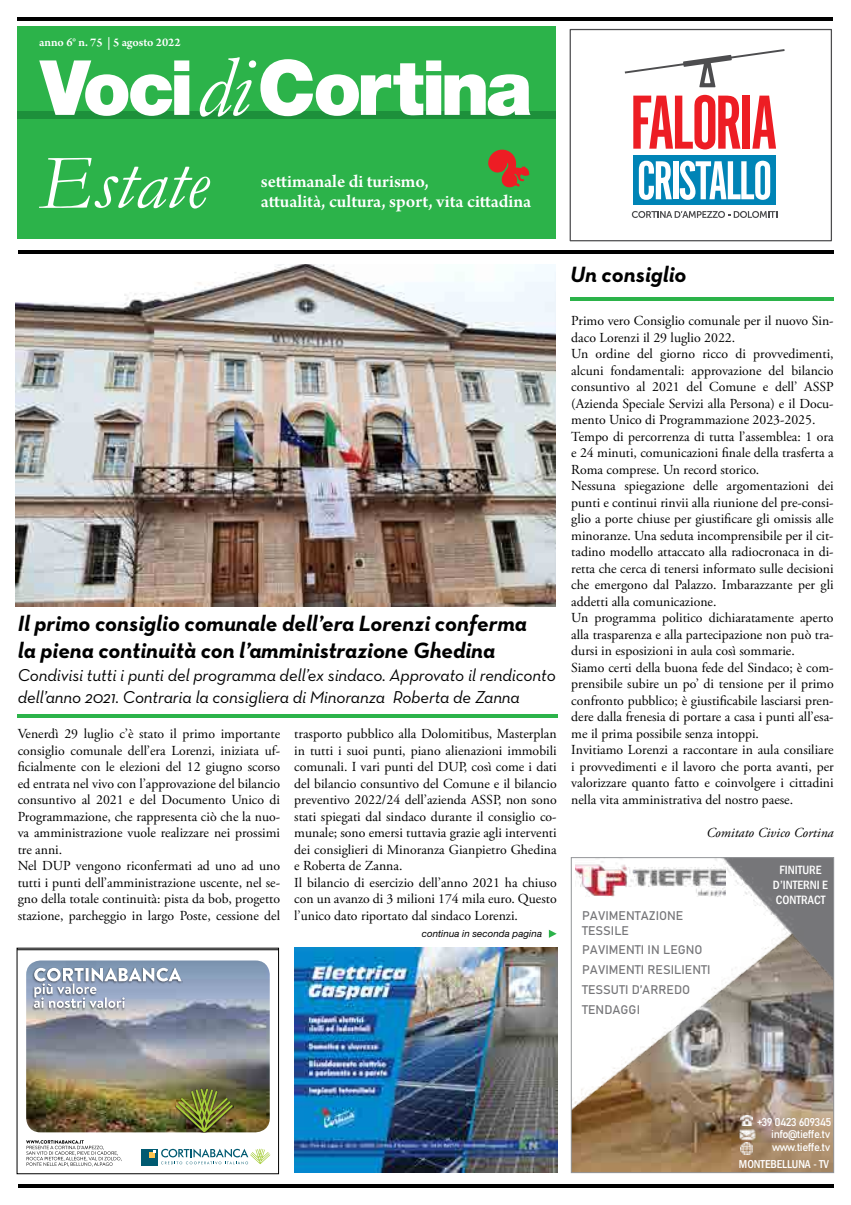
<style>
.page{position:relative;width:851px;height:1205px;background:#fff}
.page>*{position:absolute;margin:0;border:0;box-sizing:border-box;transform-origin:0 0}
.t1{font:italic 77.62px "Garamond";color:#fff}
.t2{font:italic 700 22.5px/27px "Neutra Text";color:#000}
.t3{font:600 18.75px/20px "Arno Pro";color:#fff}
.t4{font:italic 17.5px/22.5px "Neutra Text";letter-spacing:-.01em;color:#000}
.t5{font:13.75px/16.5px "Adobe Garamond Pro";color:#000}
.t6{font:italic 13.75px "Adobe Garamond Pro";color:#000}
.t7{font:600 12.5px "Arno Pro";color:#fff}
.t8{font:600 12.38px/19.9px "Bahnschrift";color:#767679}
.t9{font:500 condensed 12.38px/14.9px "Franklin Gothic";color:#fff;text-align:center}
.t10{font:500 condensed 11.75px "Franklin Gothic";letter-spacing:-.005em;color:#fff}
.t11{font:semi-condensed 11.12px/12.8px "Bahnschrift";letter-spacing:-.06em;color:#fff;text-align:justify}
.t12{font:italic 9.75px "Helvetica Neue LT Std";letter-spacing:.01em;color:#000}
.t13{font:7.62px "Courier";color:#000}
</style>
<div class="page">
<svg style="left:549px;top:929px;width:7px;height:9px"></svg>
<hr style="left:18px;top:714px;width:539px;height:4px;background:#2cb34a">
<hr style="left:18px;top:18px;width:815px;height:3px;background:#000">
<hr style="left:18px;top:250px;width:815px;height:4px;background:#000">
<hr style="left:18px;top:1184px;width:815px;height:3px;background:#000">
<hr style="left:570px;top:297px;width:263px;height:4px;background:#2cb34a">
<img style="left:573px;top:1114px;width:258px;height:57px">
<img style="left:573px;top:864px;width:258px;height:250px">
<img style="left:576px;top:861px;width:127px;height:46px">
<img style="left:703px;top:859px;width:128px;height:140px">
<svg style="left:739px;top:1115px;width:13px;height:11px"></svg>
<img style="left:738px;top:1130px;width:16px;height:10px">
<svg style="left:740px;top:1142px;width:12px;height:12px"></svg>
<div style="left:571px;top:857px;width:262px;height:316px;border:1px solid #939598"></div>
<div style="left:17px;top:26px;width:539px;height:213px;background:#2cb34a"></div>
<div style="left:17px;top:111px;width:539px;height:8px;background:#1d903b"></div>
<svg style="left:39px;top:57px;width:491px;height:60px"></svg>
<svg style="left:488px;top:149px;width:41px;height:39px"></svg>
<svg style="left:19px;top:950px;width:258px;height:217px"></svg>
<img style="left:26px;top:960px;width:244px;height:172px">
<div style="left:141px;top:1149px;width:16px;height:16px;background:#005a71"></div>
<svg style="left:149px;top:1148px;width:121px;height:16px"></svg>
<img style="left:174px;top:1088px;width:2px;height:44px">
<svg style="left:176px;top:1088px;width:57px;height:44px;background:#6e732e"></svg>
<img style="left:31px;top:966px;width:152px;height:45px">
<svg style="left:34px;top:968px;width:147px;height:40px"></svg>
<svg style="left:26px;top:1140px;width:96px;height:26px"></svg>
<div style="left:29px;top:1132px;width:238px;height:5px;background:#fff"></div>
<img style="left:295px;top:948px;width:262px;height:224px">
<img style="left:15px;top:264px;width:540px;height:342px">
<div style="left:569px;top:29px;width:262px;height:212px;border:1px solid #4d4d4f"></div>
<div style="left:633px;top:155px;width:143px;height:49px;background:#0084b6"></div>
<svg style="left:633px;top:95px;width:107px;height:54px"></svg>
<div style="left:742px;top:96px;width:8px;height:53px;background:#ed1d24"></div>
<svg style="left:752px;top:96px;width:24px;height:53px"></svg>
<svg style="left:624px;top:49px;width:160px;height:38px"></svg>
<svg style="left:631px;top:211px;width:146px;height:7px"></svg>
<svg style="left:638px;top:161px;width:33px;height:39px"></svg>
<div style="left:673px;top:161px;width:5px;height:38px;background:#fff"></div>
<svg style="left:679px;top:161px;width:91px;height:39px"></svg>
<p class="t7" style="left:39px;top:35px;width:143px">anno 6° n. 75 | 5 agosto 2022</p>
<h1 class="t1" style="left:39px;top:136px;width:170px">Estate</h1>
<h3 class="t3" style="left:261px;top:172px;width:272px">settimanale di turismo,<br>attualità, cultura, sport, vita cittadina</h3>
<h2 class="t2" style="left:18px;top:609px;width:510px">Il primo consiglio comunale dell’era Lorenzi conferma la piena continuità con l’amministrazione Ghedina</h2>
<p class="t4" style="left:18px;top:663px;width:539px">Condivisi tutti i punti del programma dell’ex sindaco. Approvato il rendiconto dell’anno 2021. Contraria la consigliera di Minoranza Roberta de Zanna</p>
<p class="t5" style="left:18px;top:726px;width:264px">Venerdì 29 luglio c’è stato il primo importante consiglio comunale dell’era Lorenzi, iniziata uf&shy;ficialmente con le elezioni del 12 giugno scorso ed entrata nel vivo con l’approvazione del bilancio consuntivo al 2021 e del Documento Unico di Programmazione, che rappresenta ciò che la nuo&shy;va amministrazione vuole realizzare nei prossimi tre anni.<br>Nel DUP vengono riconfermati ad uno ad uno tutti i punti dell’amministrazione uscente, nel se&shy;gno della totale continuità: pista da bob, progetto stazione, parcheggio in largo Poste, cessione del</p>
<p class="t5" style="left:294px;top:726px;width:264px">trasporto pubblico alla Dolomitibus, Masterplan in tutti i suoi punti, piano alienazioni immobili comunali. I vari punti del DUP, così come i dati del bilancio consuntivo del Comune e il bilancio preventivo 2022/24 dell’azienda ASSP, non sono stati spiegati dal sindaco durante il consiglio co&shy;munale; sono emersi tuttavia grazie agli interventi dei consiglieri di Minoranza Gianpietro Ghedina e Roberta de Zanna.<br>Il bilancio di esercizio dell’anno 2021 ha chiuso con un avanzo di 3 milioni 174 mila euro. Questo l’unico dato riportato dal sindaco Lorenzi.</p>
<p class="t13" style="left:63px;top:914px;width:220px">PUBB. VOCI DI CORTINA PRIMAVERA 2021-22 2021.pdf</p>
<p class="t13" style="left:295px;top:914px;width:6px">1</p>
<p class="t13" style="left:313px;top:914px;width:38px">21/03/22</p>
<p class="t13" style="left:363px;top:914px;width:24px">16.44</p>
<p class="t12" style="left:422px;top:927px;width:122px">continua in seconda pagina</p>
<h2 class="t2" style="left:570px;top:260px;width:118px">Un consiglio</h2>
<p class="t5" style="left:571px;top:313px;width:264px">Primo vero Consiglio comunale per il nuovo Sin&shy;daco Lorenzi il 29 luglio 2022.<br>Un ordine del giorno ricco di provvedimenti, alcuni fondamentali: approvazione del bilancio consuntivo al 2021 del Comune e dell’ ASSP (Azienda Speciale Servizi alla Persona) e il Docu&shy;mento Unico di Programmazione 2023-2025.<br>Tempo di percorrenza di tutta l’assemblea: 1 ora e 24 minuti, comunicazioni finale della trasferta a Roma comprese. Un record storico.<br>Nessuna spiegazione delle argomentazioni dei punti e continui rinvii alla riunione del pre-consi&shy;glio a porte chiuse per giustificare gli omissis alle minoranze. Una seduta incomprensibile per il cit&shy;tadino modello attaccato alla radiocronaca in di&shy;retta che cerca di tenersi informato sulle decisioni che emergono dal Palazzo. Imbarazzante per gli addetti alla comunicazione.<br>Un programma politico dichiaratamente aperto alla trasparenza e alla partecipazione non può tra&shy;dursi in esposizioni in aula così sommarie.<br>Siamo certi della buona fede del Sindaco; è com&shy;prensibile subire un po’ di tensione per il primo confronto pubblico; è giustificabile lasciarsi pren&shy;dere dalla frenesia di portare a casa i punti all’esa&shy;me il prima possibile senza intoppi.<br>Invitiamo Lorenzi a raccontare in aula consiliare i provvedimenti e il lavoro che porta avanti, per valorizzare quanto fatto e coinvolgere i cittadini nella vita amministrativa del nostro paese.</p>
<p class="t6" style="left:706px;top:824px;width:129px">Comitato Civico Cortina</p>
<p class="t8" style="left:582px;top:907px;width:103px;line-height:14.9px">PAVIMENTAZIONE<br>TESSILE</p>
<p class="t8" style="left:582px;top:939px;width:130px">PAVIMENTI IN LEGNO<br>PAVIMENTI RESILIENTI<br>TESSUTI D’ARREDO<br>TENDAGGI</p>
<p class="t9" style="left:772px;top:862px;width:56px">FINITURE<br>D’INTERNI E<br>CONTRACT</p>
<p class="t11" style="left:771px;top:1114px;width:62px;text-indent:-14px">+39 0423 609345 info@tieffe.tv www.tieffe.tv</p>
<p class="t10" style="left:738px;top:1156px;width:92px">MONTEBELLUNA - TV</p>
</div>
